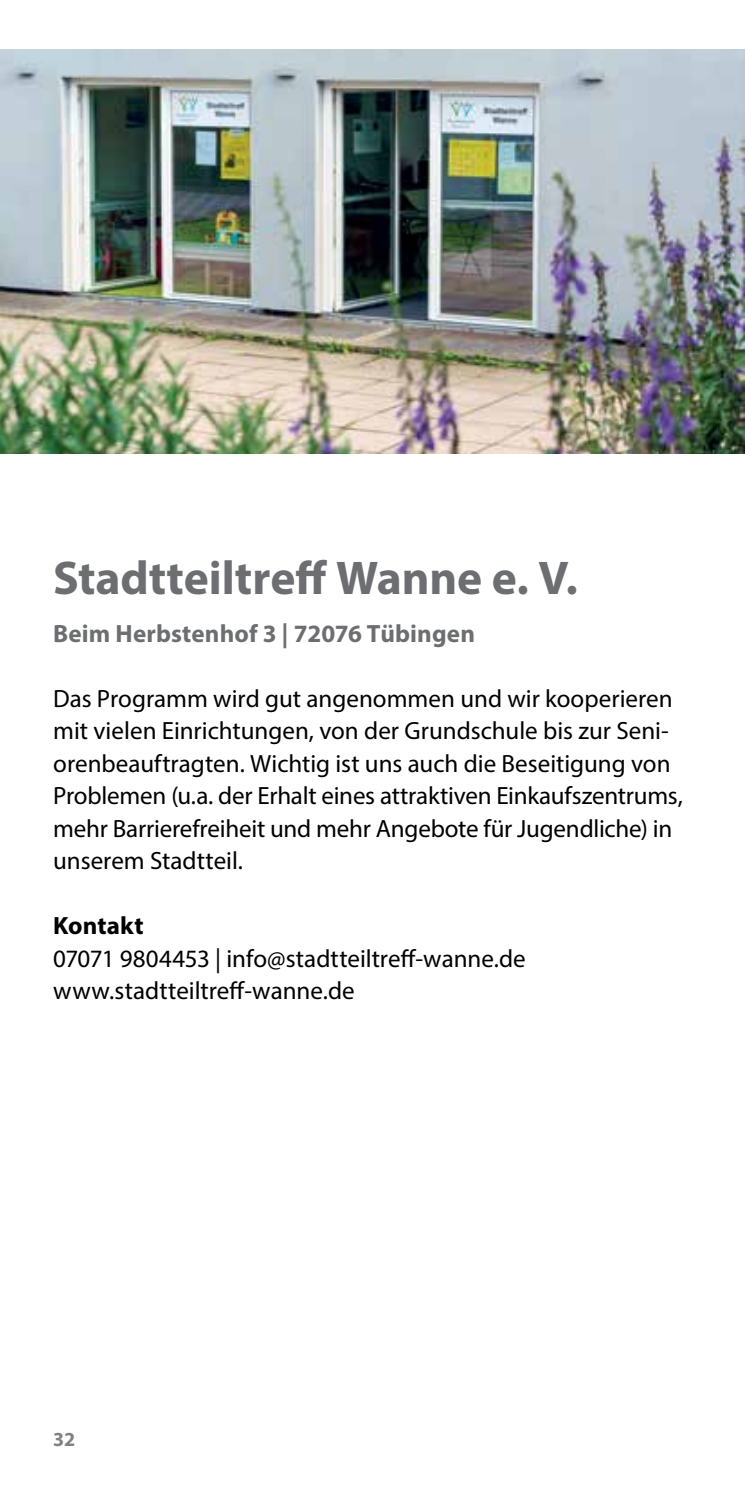
<style>
.page{position:relative;width:745px;height:1489px;background:#fff}
.page>*{position:absolute;margin:0;border:0;box-sizing:border-box;transform-origin:0 0}
.t1{font:700 47.5px "Myriad Pro";letter-spacing:-.005em;color:#6d6e71}
.t2{font:25px/32.5px "Myriad Pro";color:#000}
.t3{font:700 25px "Myriad Pro";letter-spacing:.005em;color:#6d6e71}
.t4{font:700 25px "Myriad Pro";letter-spacing:.005em;color:#000}
.t5{font:700 20px "Myriad Pro";color:#808285}
</style>
<div class="page">
<img style="left:0;top:50px;width:744px;height:404px">
<h1 class="t1" style="left:53px;top:547px;width:526px">Stadtteiltreff Wanne e. V.</h1>
<p class="t3" style="left:53px;top:616px;width:423px">Beim Herbstenhof 3 | 72076 Tübingen</p>
<p class="t2" style="left:53px;top:681px;width:630px">Das Programm wird gut angenommen und wir kooperieren mit vielen Einrichtungen, von der Grundschule bis zur Seni&shy;orenbeauftragten. Wichtig ist uns auch die Beseitigung von Problemen (u.a. der Erhalt eines attraktiven Einkaufszentrums, mehr Barrierefreiheit und mehr Angebote für Jugendliche) in unserem Stadtteil.</p>
<p class="t4" style="left:53px;top:909px;width:92px">Kontakt</p>
<p class="t2" style="left:53px;top:941px;width:474px">07071 9804453 | info@stadtteiltreff-wanne.de www.stadtteiltreff-wanne.de</p>
<p class="t5" style="left:53px;top:1425px;width:24px">32</p>
</div>
